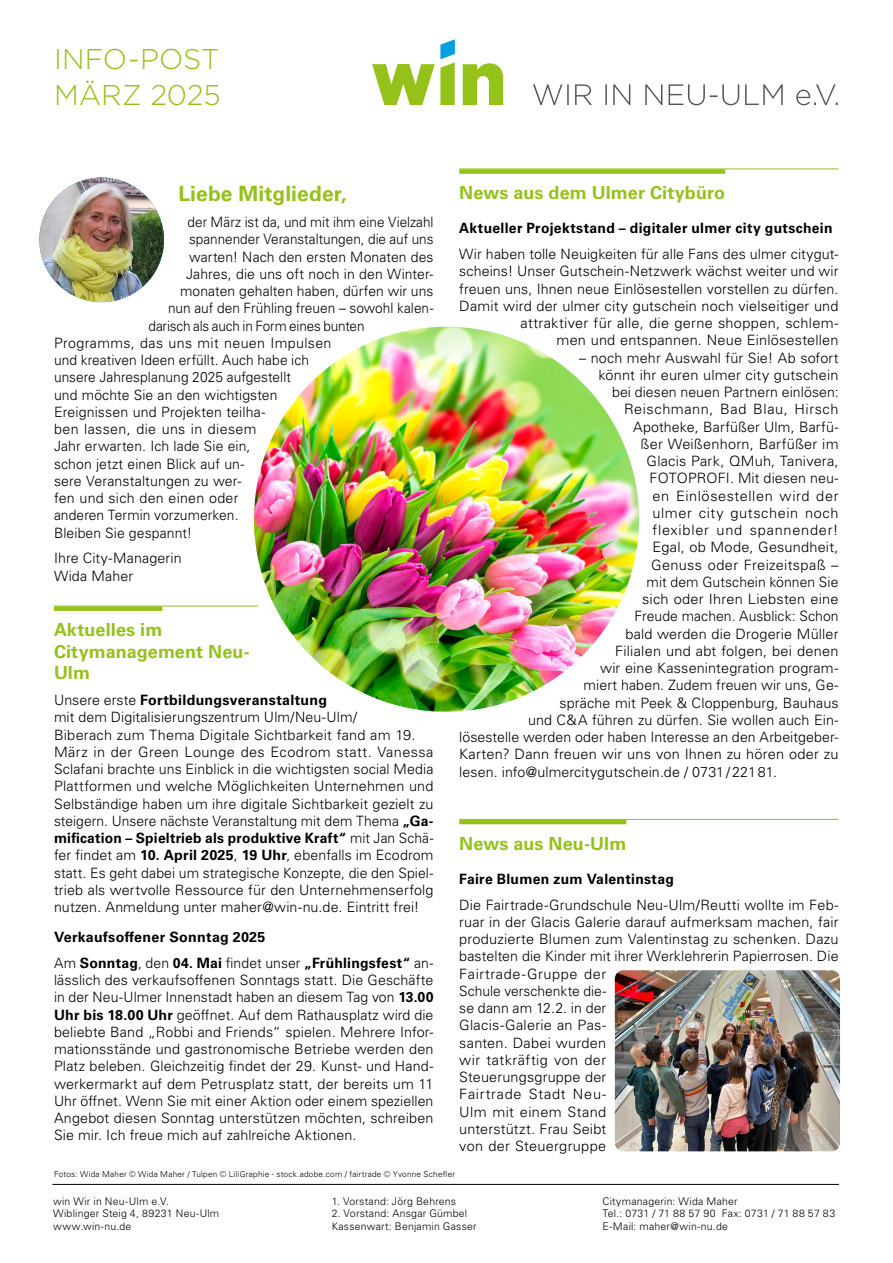
<style>
.page{position:relative;width:893px;height:1263px;background:#fff}
.page>*{position:absolute;margin:0;border:0;box-sizing:border-box;transform-origin:0 0}
.t1{font:300 28.5px/35.7px "Gotham";letter-spacing:-.005em;color:#94c11a}
.t2{font:700 21px "Univers LT Pro 65";letter-spacing:.005em;color:#94c11a}
.H1_-_zweiteZeile{font:700 18px/21.6px "Univers LT Pro 65";letter-spacing:.005em;color:#94c11a}
.H1_mit_zweiter_Zeile{font:700 18px "Univers LT Pro 65";letter-spacing:.005em;color:#94c11a}
.body_9_5{font:300 14.25px/17.2px "Univers LT Pro 45";letter-spacing:.01em;color:#000}
.t3{font:700 14.25px "Univers LT Pro 65";letter-spacing:.02em;color:#000}
.body_9_5-2{font:300 14.25px "Univers LT Pro 45";letter-spacing:.01em;color:#000;scale:.96 1}
.body_9_5-3{font:300 14.25px "Univers LT Pro 45";letter-spacing:.04em;color:#000}
.body_9_5-4{font:300 14.25px "Univers LT Pro 45";letter-spacing:.01em;color:#000;scale:.95 1}
.body_9_5-5{font:300 14.25px "Univers LT Pro 45";letter-spacing:-.01em;color:#000;scale:.95 1}
.body_9_5_linksbündig{font:300 14.25px "Univers LT Pro 45";letter-spacing:.01em;color:#000}
.body_9_5-6{font:300 14.25px "Univers LT Pro 45";letter-spacing:.05em;color:#000}
.t4{font:300 10.5px/12.6px "Univers LT Pro 45";letter-spacing:.02em;color:#000}
.body_10{font:300 8.25px "Univers LT Pro 45";letter-spacing:.025em;color:#000}
.s1{font-family:"Univers LT Pro 65";font-weight:700}
</style>
<div class="page">
<hr style="left:52px;top:1184px;width:787px;height:1px;background:#000">
<svg style="left:463px;top:63px;width:40px;height:42px"></svg>
<svg style="left:372px;top:39px;width:83px;height:66px"></svg>
<svg style="left:533px;top:84px;width:305px;height:21px"></svg>
<hr style="left:54px;top:606px;width:204px;height:1px;background:#94c11a">
<div style="left:54px;top:606px;width:108px;height:5px;background:#94c11a"></div>
<hr style="left:459px;top:169px;width:379px;height:1px;background:#94c11a">
<div style="left:459px;top:169px;width:266px;height:5px;background:#94c11a"></div>
<hr style="left:459px;top:819px;width:379px;height:1px;background:#94c11a">
<hr style="left:459px;top:820px;width:167px;height:4px;background:#94c11a">
<img style="left:254px;top:327px;width:385px;height:384px;border-radius:190px">
<img style="left:615px;top:970px;width:225px;height:181px">
<img style="left:39px;top:178px;width:125px;height:124px;border-radius:62px">
<h1 class="t1" style="left:54px;top:40px;width:168px">INFO-POST<br>MÄRZ 2025</h1>
<p class="t2" style="left:178px;top:179px;width:170px">Liebe Mitglieder,</p>
<p class="body_9_5-4" style="left:188px;top:213px;width:260px">der März ist da, und mit ihm eine Vielzahl</p>
<p class="body_9_5-4" style="left:189px;top:230px;width:259px">spannender Veranstaltungen, die auf uns</p>
<p class="body_9_5" style="left:189px;top:247px;width:246px">warten! Nach den ersten Monaten des</p>
<p class="body_9_5" style="left:186px;top:265px;width:249px">Jahres, die uns oft noch in den Winter-</p>
<p class="body_9_5" style="left:180px;top:282px;width:255px">monaten gehalten haben, dürfen wir uns</p>
<p class="body_9_5-2" style="left:168px;top:299px;width:278px">nun auf den Frühling freuen – sowohl kalen-</p>
<p class="body_9_5-5" style="left:148px;top:316px;width:229px">darisch als auch in Form eines bunten</p>
<p class="body_9_5" style="left:54px;top:334px;width:279px">Programms, das uns mit neuen Impulsen</p>
<p class="body_9_5" style="left:54px;top:351px;width:257px">und kreativen Ideen erfüllt. Auch habe ich</p>
<p class="body_9_5-2" style="left:54px;top:368px;width:248px">unsere Jahresplanung 2025 aufgestellt</p>
<p class="body_9_5" style="left:54px;top:385px;width:225px">und möchte Sie an den wichtigsten</p>
<p class="body_9_5" style="left:54px;top:403px;width:213px">Ereignissen und Projekten teilha-</p>
<p class="body_9_5" style="left:54px;top:420px;width:204px">ben lassen, die uns in diesem</p>
<p class="body_9_5" style="left:54px;top:437px;width:198px">Jahr erwarten. Ich lade Sie ein,</p>
<p class="body_9_5" style="left:54px;top:454px;width:192px">schon jetzt einen Blick auf un-</p>
<p class="body_9_5" style="left:54px;top:472px;width:189px">sere Veranstaltungen zu wer-</p>
<p class="body_9_5" style="left:54px;top:489px;width:186px">fen und sich den einen oder</p>
<p class="body_9_5" style="left:54px;top:506px;width:186px">anderen Termin vorzumerken.</p>
<p class="body_9_5" style="left:54px;top:523px;width:140px">Bleiben Sie gespannt!</p>
<p class="body_9_5_linksbündig" style="left:54px;top:549px;width:129px">Ihre City-Managerin</p>
<p class="body_9_5_linksbündig" style="left:54px;top:566px;width:81px">Wida Maher</p>
<p class="H1_mit_zweiter_Zeile" style="left:54px;top:617px;width:110px">Aktuelles im</p>
<p class="H1_-_zweiteZeile" style="left:54px;top:640px;width:197px">Citymanagement Neu-<br>Ulm</p>
<p class="body_9_5" style="left:54px;top:691px;width:381px">Unsere erste <span class="s1">Fortbildungsveranstaltung<br></span>mit dem Digitalisierungszentrum Ulm/Neu-Ulm/<br>Biberach zum Thema Digitale Sichtbarkeit fand am 19.<br>März in der Green Lounge des Ecodrom statt. Vanessa Sclafani brachte uns Einblick in die wichtigsten social Media Plattformen und welche Möglichkeiten Unternehmen und Selbständige haben um ihre digitale Sichtbarkeit gezielt zu steigern. Unsere nächste Veranstaltung mit dem Thema <span class="s1">„Ga&shy;mification – Spieltrieb als produktive Kraft“</span> mit Jan Schä&shy;fer findet am <span class="s1">10. April 2025</span>, <span class="s1">19 Uhr</span>, ebenfalls im Ecodrom statt. Es geht dabei um strategische Konzepte, die den Spiel&shy;trieb als wertvolle Ressource für den Unternehmenserfolg nutzen. Anmeldung unter maher@win-nu.de. Eintritt frei!</p>
<h2 class="t3" style="left:54px;top:927px;width:213px">Verkaufsoffener Sonntag 2025</h2>
<p class="body_9_5" style="left:54px;top:954px;width:381px;text-align:justify">Am <span class="s1">Sonntag</span>, den <span class="s1">04. Mai</span> findet unser <span class="s1">„Frühlingsfest“</span> an&shy;lässlich des verkaufsoffenen Sonntags statt. Die Geschäfte in der Neu-Ulmer Innenstadt haben an diesem Tag von <span class="s1">13.00<br>Uhr bis 18.00 Uhr</span> geöffnet. Auf dem Rathausplatz wird die beliebte Band „Robbi and Friends“ spielen. Mehrere Infor&shy;mationsstände und gastronomische Betriebe werden den Platz beleben. Gleichzeitig findet der 29. Kunst- und Hand&shy;werkermarkt auf dem Petrusplatz statt, der bereits um 11<br>Uhr öffnet. Wenn Sie mit einer Aktion oder einem speziellen Angebot diesen Sonntag unterstützen möchten, schreiben Sie mir. Ich freue mich auf zahlreiche Aktionen.</p>
<h1 class="H1_-_zweiteZeile" style="left:459px;top:181px;width:267px">News aus dem Ulmer Citybüro</h1>
<h2 class="t3" style="left:459px;top:218px;width:375px">Aktueller Projektstand – digitaler ulmer city gutschein</h2>
<p class="body_9_5" style="left:459px;top:245px;width:381px;text-align:right">Wir haben tolle Neuigkeiten für alle Fans des ulmer citygut&shy;scheins! Unser Gutschein-Netzwerk wächst weiter und wir freuen uns, Ihnen neue Einlösestellen vorstellen zu dürfen.<br>Damit wird der ulmer city gutschein noch vielseitiger und attraktiver für alle, die gerne shoppen, schlem-<br>men und entspannen. Neue Einlösestellen</p>
<p class="body_9_5" style="left:579px;top:349px;width:261px">– noch mehr Auswahl für Sie! Ab sofort</p>
<p class="body_9_5" style="left:598px;top:366px;width:241px">könnt ihr euren ulmer city gutschein</p>
<p class="body_9_5" style="left:612px;top:383px;width:228px">bei diesen neuen Partnern einlösen:</p>
<p class="body_9_5-3" style="left:624px;top:400px;width:216px">Reischmann, Bad Blau, Hirsch</p>
<p class="body_9_5" style="left:633px;top:418px;width:207px">Apotheke, Barfüßer Ulm, Barfü-</p>
<p class="body_9_5" style="left:640px;top:435px;width:200px">ßer Weißenhorn, Barfüßer im</p>
<p class="body_9_5" style="left:646px;top:452px;width:193px">Glacis Park, QMuh, Tanivera,</p>
<p class="body_9_5" style="left:650px;top:469px;width:190px">FOTOPROFI. Mit diesen neu-</p>
<p class="body_9_5-3" style="left:652px;top:486px;width:187px">en Einlösestellen wird der</p>
<p class="body_9_5-3" style="left:652px;top:503px;width:188px">ulmer city gutschein noch</p>
<p class="body_9_5-6" style="left:652px;top:521px;width:187px">flexibler und spannender!</p>
<p class="body_9_5" style="left:652px;top:538px;width:187px">Egal, ob Mode, Gesundheit,</p>
<p class="body_9_5" style="left:651px;top:556px;width:189px">Genuss oder Freizeitspaß –</p>
<p class="body_9_5" style="left:646px;top:573px;width:193px">mit dem Gutschein können Sie</p>
<p class="body_9_5" style="left:642px;top:590px;width:198px">sich oder Ihren Liebsten eine</p>
<p class="body_9_5" style="left:634px;top:607px;width:206px">Freude machen. Ausblick: Schon</p>
<p class="body_9_5" style="left:626px;top:625px;width:214px">bald werden die Drogerie Müller</p>
<p class="body_9_5" style="left:615px;top:642px;width:225px">Filialen und abt folgen, bei denen</p>
<p class="body_9_5" style="left:600px;top:659px;width:240px">wir eine Kassenintegration program-</p>
<p class="body_9_5" style="left:584px;top:676px;width:256px">miert haben. Zudem freuen wir uns, Ge-</p>
<p class="body_9_5" style="left:560px;top:694px;width:281px">spräche mit Peek &amp; Cloppenburg, Bauhaus</p>
<p class="body_9_5" style="left:528px;top:711px;width:312px">und C&amp;A führen zu dürfen. Sie wollen auch Ein-</p>
<p class="body_9_5" style="left:459px;top:728px;width:381px">lösestelle werden oder haben Interesse an den Arbeitgeber-</p>
<p class="body_9_5" style="left:459px;top:745px;width:381px">Karten? Dann freuen wir uns von Ihnen zu hören oder zu</p>
<p class="body_9_5" style="left:459px;top:763px;width:319px">lesen. info@ulmercitygutschein.de / 0731/22181.</p>
<h1 class="H1_-_zweiteZeile" style="left:459px;top:831px;width:169px">News aus Neu-Ulm</h1>
<h2 class="t3" style="left:459px;top:869px;width:216px">Faire Blumen zum Valentinstag</h2>
<p class="body_9_5" style="left:459px;top:895px;width:381px">Die Fairtrade-Grundschule Neu-Ulm/Reutti wollte im Feb&shy;ruar in der Glacis Galerie darauf aufmerksam machen, fair produzierte Blumen zum Valentinstag zu schenken. Dazu bastelten die Kinder mit ihrer Werklehrerin Papierrosen. Die<br>Fairtrade-Gruppe der<br>Schule verschenkte die-<br>se dann am 12.2. in der<br>Glacis-Galerie an Pas-<br>santen. Dabei wurden<br>wir tatkräftig von der<br>Steuerungsgruppe der<br>Fairtrade Stadt Neu-<br>Ulm mit einem Stand<br>unterstützt. Frau Seibt<br>von der Steuergruppe</p>
<p class="body_10" style="left:54px;top:1168px;width:403px">Fotos: Wida Maher © Wida Maher / Tulpen © LiliGraphie - stock.adobe.com / fairtrade © Yvonne Schefler</p>
<p class="t4" style="left:53px;top:1194px;width:168px">win Wir in Neu-Ulm e.V.<br>Wiblinger Steig 4, 89231 Neu-Ulm www.win-nu.de</p>
<p class="t4" style="left:332px;top:1194px;width:126px">1. Vorstand: Jörg Behrens</p>
<p class="t4" style="left:332px;top:1207px;width:147px">2. Vorstand: Ansgar Gümbel<br>Kassenwart: Benjamin Gasser</p>
<p class="t4" style="left:603px;top:1194px;width:234px">Citymanagerin: Wida Maher<br>Tel.: 0731 / 71 88 57 90 Fax: 0731 / 71 88 57 83<br>E-Mail: maher@win-nu.de</p>
</div>
